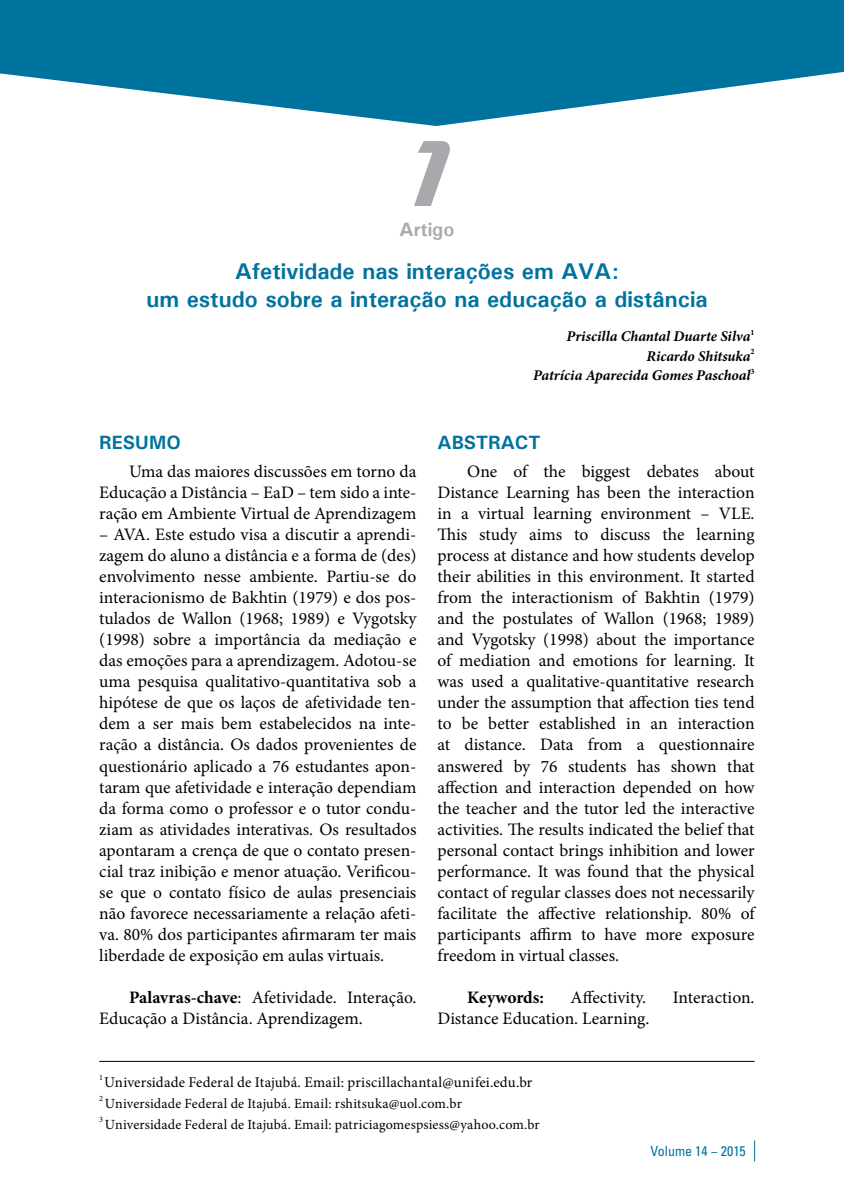
<style>
.page{position:relative;width:844px;height:1191px;background:#fff}
.page>*{position:absolute;margin:0;border:0;box-sizing:border-box;transform-origin:0 0}
.t1{font:700 94.5px "Magneto";color:#a7a9ac}
.t2{font:700 22.75px/28px "Univers";color:#00729e;text-align:center}
.t3{font:700 19.25px "Univers";color:#00729e}
.t4{font:700 19.25px "Univers";color:#a7a9ac}
.t5{font:17.5px/21px "Minion Pro";color:#000;text-align:justify}
.t6{font:700 17.5px "Minion Pro";letter-spacing:-.005em;color:#000}
.t7{font:italic 700 14.88px/19.2px "Minion Pro";color:#000;text-align:right}
.t8{font:14.88px "Minion Pro";letter-spacing:.01em;color:#000}
.t9{font:14px "Minion Pro";letter-spacing:.01em;color:#000}
.t10{font:condensed 14px "Univers";color:#00729e}
.t11{font:8.22px "Minion Pro";color:#000}
.s1{font-weight:700}
</style>
<div class="page">
<svg style="left:754px;top:1140px;width:1px;height:21px"></svg>
<svg style="left:0;top:0;width:843px;height:126px;fill:#00729e"></svg>
<hr style="left:99px;top:1061px;width:655px;height:1px;background:#000">
<h1 class="t1" style="left:410px;top:120px;width:46px">1</h1>
<p class="t4" style="left:399px;top:217px;width:56px">Artigo</p>
<h2 class="t2" style="left:146px;top:257px;width:562px">Afetividade nas interações em AVA:<br>um estudo sobre a interação na educação a distância</h2>
<p class="t7" style="left:533px;top:327px;width:223px">Priscilla Chantal Duarte Silva<sup>1<br></sup>Ricardo Shitsuka<sup>2<br></sup>Patrícia Aparecida Gomes Paschoal<sup>3</sup></p>
<p class="t3" style="left:99px;top:430px;width:83px">Resumo</p>
<p class="t5" style="left:99px;top:461px;width:318px;text-indent:30px">Uma das maiores discussões em torno da Educação a Distância – EaD – tem sido a inte&shy;ração em Ambiente Virtual de Aprendizagem</p>
<p class="t5" style="left:99px;top:524px;width:318px">– AVA. Este estudo visa a discutir a aprendi&shy;zagem do aluno a distância e a forma de (des) envolvimento nesse ambiente. Partiu-se do interacionismo de Bakhtin (1979) e dos pos&shy;tulados de Wallon (1968; 1989) e Vygotsky (1998) sobre a importância da mediação e das emoções para a aprendizagem. Adotou-se uma pesquisa qualitativo-quantitativa sob a hipótese de que os laços de afetividade ten&shy;dem a ser mais bem estabelecidos na inte&shy;ração a distância. Os dados provenientes de questionário aplicado a 76 estudantes apon&shy;taram que afetividade e interação dependiam da forma como o professor e o tutor condu&shy;ziam as atividades interativas. Os resultados apontaram a crença de que o contato presen&shy;cial traz inibição e menor atuação. Verificou&shy;se que o contato físico de aulas presenciais não favorece necessariamente a relação afeti&shy;va. 80% dos participantes afirmaram ter mais liberdade de exposição em aulas virtuais.</p>
<p class="t5" style="left:99px;top:986px;width:318px;text-indent:30px"><span class="s1">Palavras-chave</span>: Afetividade. Interação.<br>Educação a Distância. Aprendizagem.</p>
<p class="t3" style="left:437px;top:430px;width:104px">ABSTRACT</p>
<p class="t5" style="left:437px;top:461px;width:318px;text-indent:30px">One of the biggest debates about Distance Learning has been the interaction in a virtual learning environment – VLE.<br>This study aims to discuss the learning process at distance and how students develop their abilities in this environment. It started from the interactionism of Bakhtin (1979) and the postulates of Wallon (1968; 1989) and Vygotsky (1998) about the importance of mediation and emotions for learning. It was used a qualitative-quantitative research under the assumption that affection ties tend to be better established in an interaction at distance. Data from a questionnaire answered by 76 students has shown that affection and interaction depended on how the teacher and the tutor led the interactive activities. The results indicated the belief that personal contact brings inhibition and lower performance. It was found that the physical contact of regular classes does not necessarily facilitate the affective relationship. 80% of participants affirm to have more exposure freedom in virtual classes.</p>
<p class="t6" style="left:467px;top:984px;width:78px">Keywords:</p>
<p class="t5" style="left:570px;top:986px;width:77px">Affectivity.</p>
<p class="t5" style="left:672px;top:986px;width:83px">Interaction.</p>
<p class="t5" style="left:437px;top:1007px;width:213px">Distance Education. Learning.</p>
<p class="t8" style="left:99px;top:1072px;width:434px"><sup>1</sup>Universidade Federal de Itajubá. Email: priscillachantal@unifei.edu.br</p>
<p class="t11" style="left:99px;top:1093px;width:5px">2</p>
<p class="t9" style="left:105px;top:1093px;width:358px">Universidade Federal de Itajubá. Email: rshitsuka@uol.com.br</p>
<p class="t11" style="left:99px;top:1114px;width:5px">3</p>
<p class="t9" style="left:105px;top:1114px;width:436px">Universidade Federal de Itajubá. Email: patriciagomespsiess@yahoo.com.br</p>
<p class="t10" style="left:650px;top:1141px;width:97px">Volume 14 − 2015</p>
</div>
